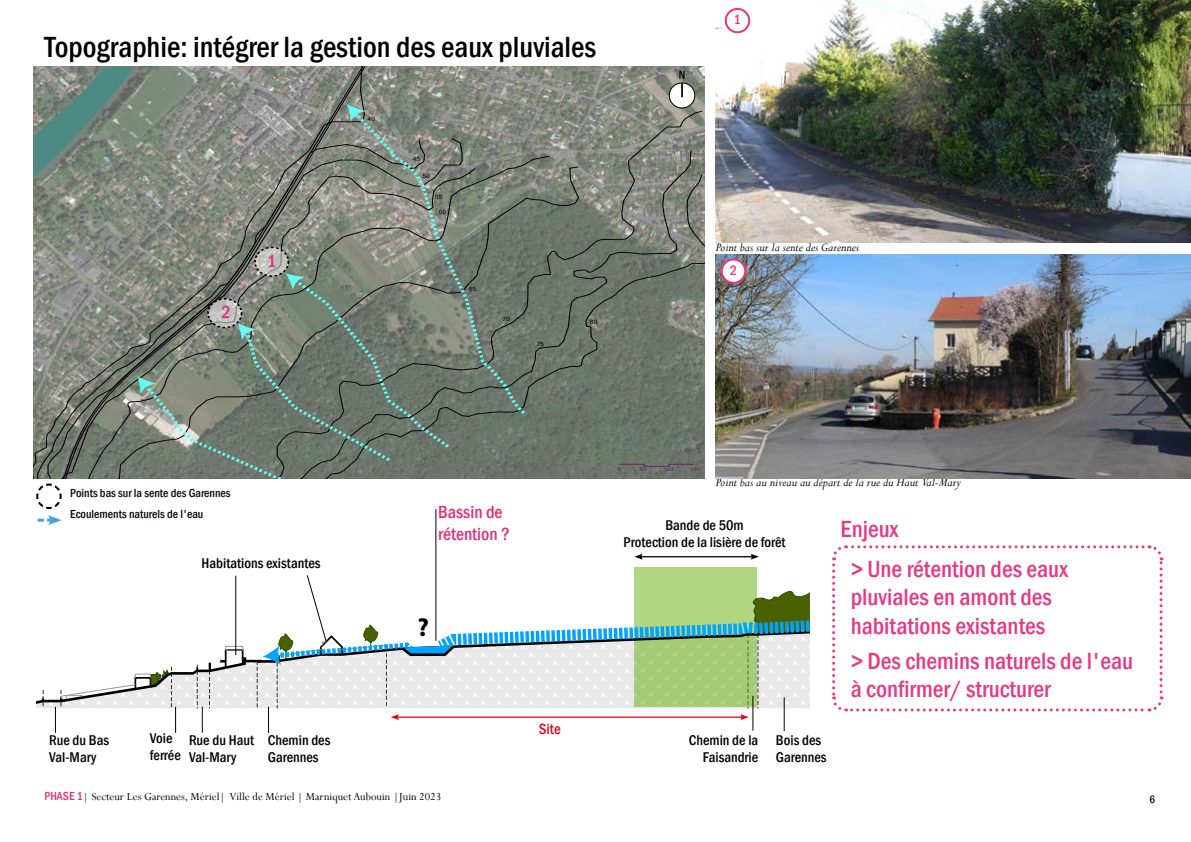
<style>
.page{position:relative;width:1191px;height:842px;background:#fff}
.page>*{position:absolute;margin:0;border:0;box-sizing:border-box;transform-origin:0 0}
.t1{font:500 condensed 30px "Franklin Gothic";color:#000}
.t2{font:700 26px "Myriad Pro";color:#000}
.t3{font:500 condensed 24px/28.8px "Franklin Gothic";color:#e83884}
.t4{font:500 condensed 18px/21.6px "Franklin Gothic";color:#e32e77}
.t5{font:500 condensed 15.1px "Franklin Gothic";color:#e10613}
.t6{font:500 condensed 14.5px/17.4px "Franklin Gothic";color:#020203}
.t7{font:500 condensed 14px "Franklin Gothic";color:#e83884}
.t8{font:italic 13px "Perpetua";color:#000}
.t9{font:500 condensed 12.3px "Franklin Gothic";color:#000;scale:.94 1}
.t10{font:12px "Perpetua";color:#000}
.t11{font:500 condensed 12px/21.6px "Franklin Gothic";color:#060910}
.t12{font:500 condensed 11px "Franklin Gothic";color:#000}
.t13{font:5.9px "Arial";color:#000;scale:1.16 1}
.t14{font:4.7px "Arial";color:#642165;scale:1.16 1}
.s1{font-family:"Franklin Gothic";font-weight:500;font-stretch:condensed;color:#e32e77}
</style>
<div class="page">
<svg style="left:832px;top:545px;width:332px;height:167px"></svg>
<img style="left:716px;top:0;width:475px;height:242px">
<img style="left:462px;top:67px;width:242px;height:107px">
<svg style="left:530px;top:111px;width:172px;height:63px;background:#888b82"></svg>
<svg style="left:530px;top:150px;width:161px;height:24px;background:#82867e"></svg>
<svg style="left:462px;top:174px;width:242px;height:304px;background:#6f776e"></svg>
<svg style="left:554px;top:135px;width:5px;height:3px"></svg>
<svg style="left:462px;top:109px;width:68px;height:310px;background:#737b72"></svg>
<svg style="left:619px;top:464px;width:75px;height:3px"></svg>
<svg style="left:33px;top:67px;width:429px;height:458px;background:#899088"></svg>
<hr style="left:640px;top:556px;width:113px;height:1px;background:#020203">
<svg style="left:750px;top:554px;width:9px;height:6px"></svg>
<svg style="left:634px;top:554px;width:8px;height:6px"></svg>
<hr style="left:435px;top:509px;width:1px;height:132px;background:#000">
<div style="left:634px;top:568px;width:123px;height:139px;background:#b1d681"></div>
<svg style="left:36px;top:621px;width:221px;height:86px"></svg>
<svg style="left:196px;top:665px;width:7px;height:68px"></svg>
<svg style="left:55px;top:667px;width:124px;height:66px"></svg>
<hr style="left:235px;top:576px;width:1px;height:79px;background:#000">
<svg style="left:257px;top:575px;width:553px;height:158px"></svg>
<div style="left:726px;top:9px;width:23px;height:23px;background:#fff;border-radius:50%"></div>
<div style="left:725px;top:8px;width:25px;height:25px;border:2px solid #e83583;border-radius:50%"></div>
<img style="left:716px;top:254px;width:475px;height:224px">
<div style="left:722px;top:259px;width:23px;height:24px;background:#fff;border-radius:50%"></div>
<div style="left:721px;top:258px;width:25px;height:26px;border:2px solid #e83583;border-radius:50%"></div>
<div style="left:669px;top:83px;width:26px;height:25px;background:#fff;border-radius:50%"></div>
<div style="left:669px;top:83px;width:26px;height:25px;border:1px solid #000;border-radius:50%"></div>
<svg style="left:681px;top:83px;width:2px;height:14px"></svg>
<h1 class="t1" style="left:45px;top:27px;width:553px">Topographie: intégrer la gestion des eaux pluviales</h1>
<p class="t4" style="left:221px;top:301px;width:11px">2</p>
<p class="t4" style="left:267px;top:250px;width:11px">1</p>
<p class="t13" style="left:367px;top:115px;width:8px">40</p>
<p class="t13" style="left:413px;top:155px;width:8px">45</p>
<p class="t13" style="left:422px;top:172px;width:8px">50</p>
<p class="t13" style="left:435px;top:192px;width:8px">55</p>
<p class="t13" style="left:439px;top:208px;width:8px">60</p>
<p class="t13" style="left:469px;top:285px;width:8px">65</p>
<p class="t13" style="left:502px;top:315px;width:8px">70</p>
<p class="t13" style="left:536px;top:340px;width:8px">75</p>
<p class="t13" style="left:590px;top:318px;width:8px">80</p>
<p class="t9" style="left:679px;top:67px;width:8px">N</p>
<p class="t7" style="left:734px;top:10px;width:9px">1</p>
<p class="t8" style="left:716px;top:239px;width:145px">Point bas sur la sente des Garennes</p>
<p class="t7" style="left:730px;top:261px;width:9px">2</p>
<p class="t11" style="left:70px;top:482px;width:162px">Points bas sur la sente des Garennes<br>Ecoulements naturels de l'eau</p>
<p class="t6" style="left:202px;top:554px;width:120px">Habitations existantes</p>
<p class="t4" style="left:438px;top:501px;width:73px">Bassin de rétention ?</p>
<h2 class="t2" style="left:417px;top:611px;width:13px">?</h2>
<p class="t14" style="left:618px;top:466px;width:4px">0</p>
<p class="t14" style="left:640px;top:466px;width:7px">50</p>
<p class="t14" style="left:664px;top:466px;width:9px">100</p>
<p class="t14" style="left:690px;top:466px;width:9px">150</p>
<p class="t8" style="left:716px;top:474px;width:247px">Point bas au niveau au départ de la rue du Haut Val-Mary</p>
<p class="t6" style="left:623px;top:517px;width:163px;line-height:16.9px;text-align:center">Bande de 50m<br>Protection de la lisière de forêt</p>
<h3 class="t3" style="left:840px;top:514px;width:59px">Enjeux</h3>
<h3 class="t3" style="left:850px;top:554px;width:219px">&gt; Une rétention des eaux pluviales en amont des habitations existantes</h3>
<h3 class="t3" style="left:850px;top:646px;width:284px">&gt; Des chemins naturels de l'eau à confirmer/ structurer</h3>
<p class="t6" style="left:49px;top:731px;width:61px">Rue du Bas<br>Val-Mary</p>
<p class="t5" style="left:539px;top:719px;width:24px">Site</p>
<p class="t6" style="left:150px;top:729px;width:32px">Voie ferrée</p>
<p class="t6" style="left:268px;top:731px;width:64px">Chemin des<br>Garennes</p>
<p class="t6" style="left:689px;top:731px;width:71px;text-align:right">Chemin de la<br>Faisandrie</p>
<p class="t6" style="left:776px;top:731px;width:52px">Bois des<br>Garennes</p>
<p class="t6" style="left:189px;top:731px;width:66px">Rue du Haut<br>Val-Mary</p>
<p class="t10" style="left:45px;top:789px;width:398px"><span class="s1">PHASE 1</span>| Secteur Les Garennes, Mériel| Ville de Mériel | Marniquet Aubouin |Juin 2023</p>
<p class="t12" style="left:1149px;top:792px;width:7px">6</p>
</div>
